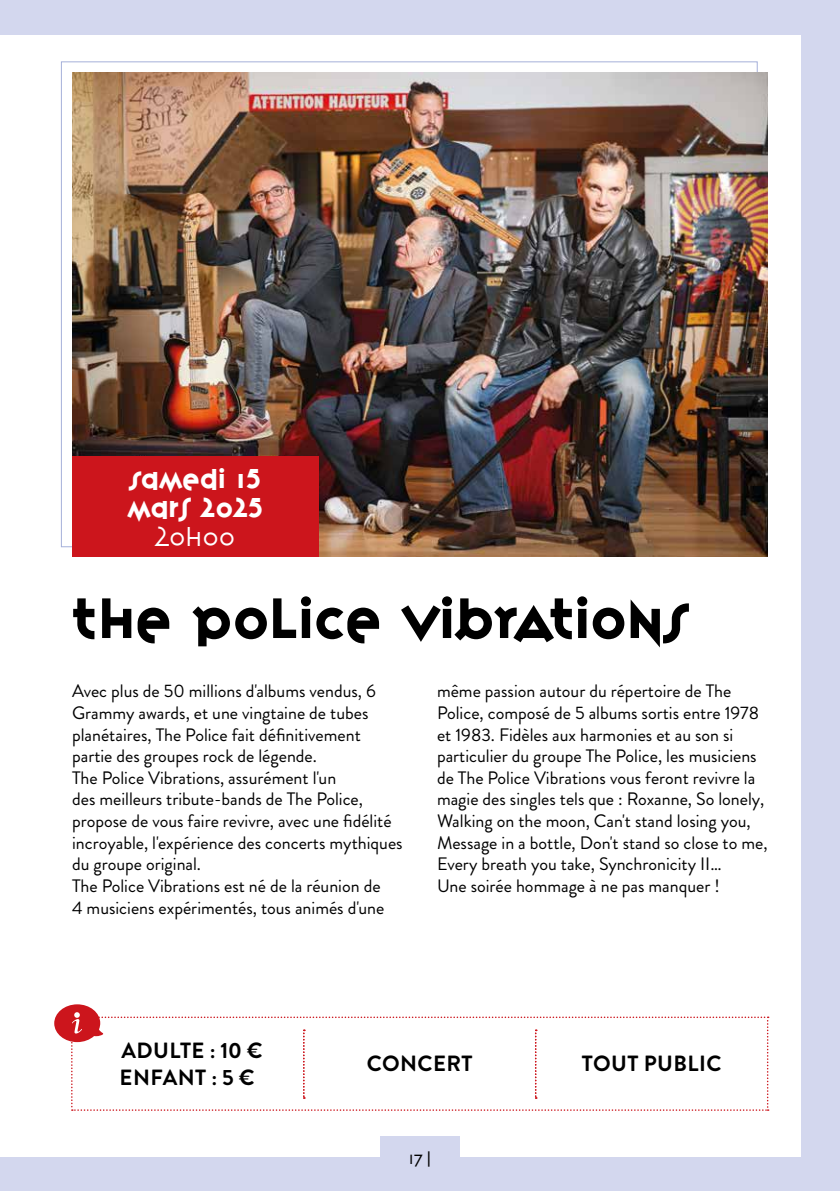
<style>
.page{position:relative;width:840px;height:1191px;background:#fff}
.page>*{position:absolute;margin:0;border:0;box-sizing:border-box;transform-origin:0 0}
.t1{font:50px "Variex OT";color:#000}
.t2{font:24px/28.8px "Variex OT";color:#fff}
.t3{font:300 24px "Variex OT";color:#fff}
.t4{font:700 22px/26.4px "Brandon Grotesque";letter-spacing:.02em;color:#000}
.t5{font:18px/21.6px "Brandon Grotesque";color:#000}
.t6{font:300 16px "Variex OT";color:#000}
</style>
<div class="page">
<div style="left:0;top:0;width:839px;height:1191px;background:#d3d7ee"></div>
<div style="left:0;top:36px;width:800px;height:1121px;background:#fff"></div>
<div style="left:380px;top:1136px;width:79px;height:55px;background:#d3d7ee"></div>
<img style="left:72px;top:72px;width:695px;height:485px">
<div style="left:72px;top:456px;width:246px;height:101px;background:#cc151c"></div>
<svg style="left:54px;top:1004px;width:714px;height:106px"></svg>
<h2 class="t2" style="left:127px;top:463px;width:137px">SAMEDI 15<br>MARS 2025</h2>
<h2 class="t3" style="left:155px;top:520px;width:82px">20h00</h2>
<h1 class="t1" style="left:72px;top:582px;width:617px">THE POLICE VIBRATIONS</h1>
<p class="t5" style="left:72px;top:680px;width:332px">Avec plus de 50 millions d'albums vendus, 6<br>Grammy awards, et une vingtaine de tubes planétaires, The Police fait définitivement partie des groupes rock de légende.<br>The Police Vibrations, assurément l'un<br>des meilleurs tribute-bands de The Police, propose de vous faire revivre, avec une fidélité incroyable, l'expérience des concerts mythiques du groupe original.<br>The Police Vibrations est né de la réunion de<br>4 musiciens expérimentés, tous animés d'une</p>
<p class="t5" style="left:437px;top:680px;width:332px">même passion autour du répertoire de The Police, composé de 5 albums sortis entre 1978 et 1983. Fidèles aux harmonies et au son si particulier du groupe The Police, les musiciens de The Police Vibrations vous feront revivre la magie des singles tels que : Roxanne, So lonely, Walking on the moon, Can't stand losing you, Message in a bottle, Don't stand so close to me, Every breath you take, Synchronicity II…<br>Une soirée hommage à ne pas manquer !</p>
<p class="t4" style="left:120px;top:1037px;width:144px">ADULTE : 10 €<br>ENFANT : 5 €</p>
<p class="t4" style="left:366px;top:1051px;width:107px">CONCERT</p>
<p class="t4" style="left:581px;top:1051px;width:141px">TOUT PUBLIC</p>
<p class="t6" style="left:408px;top:1146px;width:24px">17|</p>
</div>
